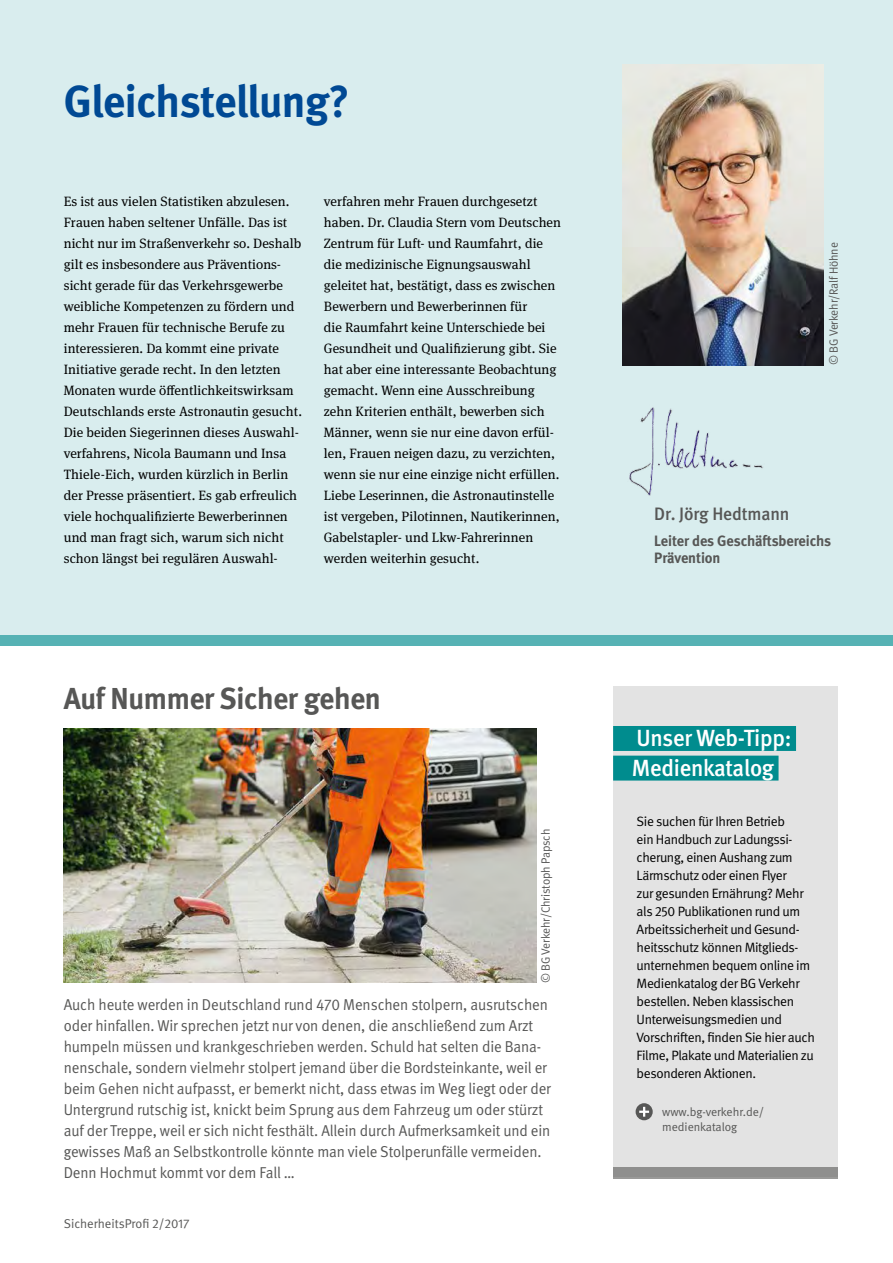
<style>
.page{position:relative;width:893px;height:1263px;background:#fff}
.page>*{position:absolute;margin:0;border:0;box-sizing:border-box;transform-origin:0 0}
.t1{font:700 45px "DGUV Meta";letter-spacing:-.01em;color:#004994}
.t2{font:700 30.3px "DGUV Meta";letter-spacing:-.01em;color:#575756}
.t3{font:500 23.4px/29.7px "DGUV Meta";letter-spacing:-.01em;color:#fff}
.t4{font:500 18px "DGUV Meta";letter-spacing:-.005em;color:#575756}
.t5{font:15.75px/21px "DGUV Meta";letter-spacing:-.005em;color:#575756;scale:.95 1}
.t6{font:700 15px/17.2px "DGUV Meta";letter-spacing:-.005em;color:#575756}
.t7{font:13.5px/21px "DGUV Meta Serif";letter-spacing:.005em;color:#000}
.t8{font:13.5px/18px "DGUV Meta";letter-spacing:-.025em;color:#000}
.t9{font:12.75px "DGUV Meta";color:#575756}
.t10{font:12px/15px "DGUV Meta";letter-spacing:-.01em;color:#575756;text-align:center}
.s1{font-weight:700;font-size:18px;color:#fff}
</style>
<div class="page">
<div style="left:0;top:0;width:893px;height:645px;background:#d9edee"></div>
<div style="left:0;top:635px;width:893px;height:10px;background:#56b2b4"></div>
<img style="left:629px;top:407px;width:134px;height:89px">
<img style="left:622px;top:64px;width:202px;height:302px">
<div style="left:613px;top:686px;width:224px;height:491px;background:#e3e3e3"></div>
<div style="left:613px;top:1167px;width:225px;height:11px;background:#8f8f8e"></div>
<div style="left:613px;top:726px;width:183px;height:25px;background:#008c8e"></div>
<div style="left:613px;top:756px;width:165px;height:24px;background:#008c8e"></div>
<div style="left:636px;top:1103px;width:17px;height:17px;background:#575756;border-radius:50%"></div>
<svg style="left:639px;top:1107px;width:10px;height:10px"></svg>
<img style="left:64px;top:729px;width:472px;height:253px">
<h1 class="t1" style="left:64px;top:74px;width:287px">Gleichstellung?</h1>
<p class="t7" style="left:64px;top:191px;width:240px">Es ist aus vielen Statistiken abzulesen.<br>Frauen haben seltener Unfälle. Das ist nicht nur im Straßenverkehr so. Deshalb gilt es insbesondere aus Präventions&shy;sicht gerade für das Verkehrsgewerbe weibliche Kompetenzen zu fördern und mehr Frauen für technische Berufe zu interessieren. Da kommt eine private Initiative gerade recht. In den letzten Monaten wurde öffentlichkeitswirksam Deutschlands erste Astronautin gesucht.<br>Die beiden Siegerinnen dieses Auswahl&shy;verfahrens, Nicola Baumann und Insa Thiele-Eich, wurden kürzlich in Berlin der Presse präsentiert. Es gab erfreulich viele hochqualifizierte Bewerberinnen und man fragt sich, warum sich nicht schon längst bei regulären Auswahl-</p>
<p class="t7" style="left:324px;top:191px;width:239px">verfahren mehr Frauen durchgesetzt haben. Dr. Claudia Stern vom Deutschen Zentrum für Luft- und Raumfahrt, die die medizinische Eignungsauswahl geleitet hat, bestätigt, dass es zwischen Bewerbern und Bewerberinnen für<br>die Raumfahrt keine Unterschiede bei Gesundheit und Qualifizierung gibt. Sie hat aber eine interessante Beobachtung gemacht. Wenn eine Ausschreibung zehn Kriterien enthält, bewerben sich Männer, wenn sie nur eine davon erfül&shy;len, Frauen neigen dazu, zu verzichten, wenn sie nur eine einzige nicht erfüllen.<br>Liebe Leserinnen, die Astronautinstelle ist vergeben, Pilotinnen, Nautikerinnen, Gabelstapler- und Lkw-Fahrerinnen werden weiterhin gesucht.</p>
<h2 class="t2" style="left:64px;top:680px;width:319px">Auf Nummer Sicher gehen</h2>
<p class="t10" style="left:538px;top:983px;width:156px;rotate:-90deg">© BG Verkehr/Christoph Papsch</p>
<p class="t5" style="left:64px;top:995px;width:514px">Auch heute werden in Deutschland rund 470 Menschen stolpern, ausrutschen oder hinfallen. Wir sprechen jetzt nur von denen, die anschließend zum Arzt humpeln müssen und krankgeschrieben werden. Schuld hat selten die Bana&shy;nenschale, sondern vielmehr stolpert jemand über die Bordsteinkante, weil er beim Gehen nicht aufpasst, er bemerkt nicht, dass etwas im Weg liegt oder der Untergrund rutschig ist, knickt beim Sprung aus dem Fahrzeug um oder stürzt auf der Treppe, weil er sich nicht festhält. Allein durch Aufmerksamkeit und ein gewisses Maß an Selbstkontrolle könnte man viele Stolperunfälle vermeiden.<br>Denn Hochmut kommt vor dem Fall …</p>
<p class="t9" style="left:64px;top:1216px;width:127px">SicherheitsProfi 2/2017</p>
<p class="t10" style="left:826px;top:365px;width:124px;rotate:-90deg">© BG Verkehr/Ralf Höhne</p>
<h3 class="t4" style="left:654px;top:503px;width:137px">Dr. Jörg Hedtmann</h3>
<p class="t6" style="left:654px;top:532px;width:179px">Leiter des Geschäftsbereichs<br>Prävention</p>
<h3 class="t3" style="left:632px;top:724px;width:161px">Unser Web-Tipp:<br>Medienkatalog</h3>
<p class="t8" style="left:637px;top:813px;width:180px">Sie suchen für Ihren Betrieb<br>ein Handbuch zur Ladungssi&shy;cherung, einen Aushang zum<br>Lärmschutz oder einen Flyer<br>zur gesunden Ernährung? Mehr als 250 Publikationen rund um<br>Arbeitssicherheit und Gesund&shy;heitsschutz können Mitglieds&shy;unternehmen bequem online im<br>Medienkatalog der BG Verkehr bestellen. Neben klassischen<br>Unterweisungsmedien und<br>Vorschriften, finden Sie hier auch<br>Filme, Plakate und Materialien zu besonderen Aktionen.</p>
<p class="t10" style="left:639px;top:1105px;width:127px"><span class="s1">+</span> www.bg-verkehr.de/ medienkatalog</p>
</div>
